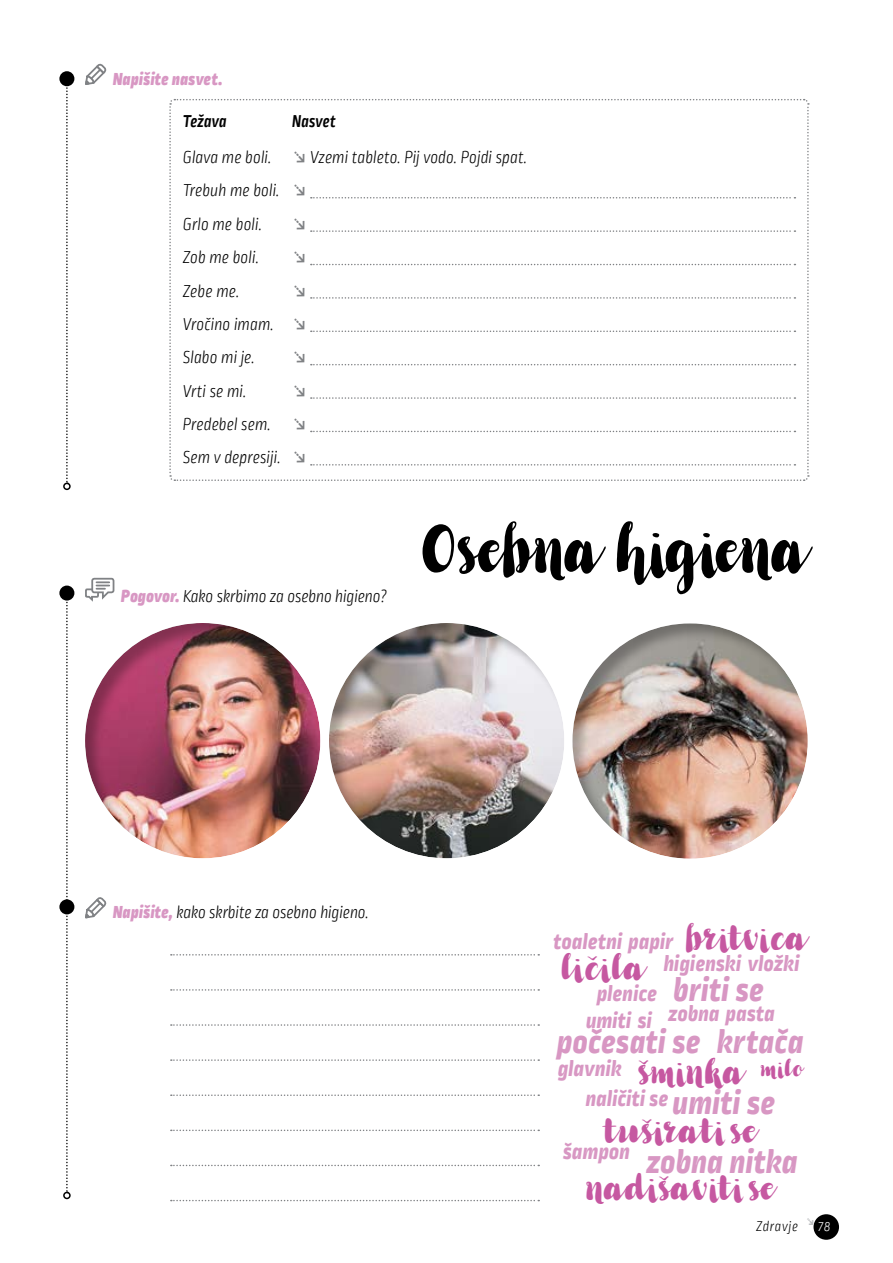
<style>
.page{position:relative;width:893px;height:1263px;background:#fff}
.page>*{position:absolute;margin:0;border:0;box-sizing:border-box;transform-origin:0 0}
.t1{font:66px "Kinfolk Pro Smooth";color:#000;scale:.91 1}
.t2{font:italic 800 34.8px "Ropa Mix PTT";letter-spacing:.01em;color:#d897c3}
.t3{font:34.8px "Kinfolk Pro Smooth";letter-spacing:.01em;color:#c658a1}
.t4{font:italic 800 23.25px/22.8px "Ropa Mix PTT";letter-spacing:.01em;color:#d897c3;text-align:center}
.t5{font:italic 900 18.3px "Ropa Mix PTT";letter-spacing:.02em;color:#d897c3}
.t6{font:italic 300 18.15px/33.5px "Ropa Mix PTT";color:#000;scale:.91 1}
.t7{font:italic 700 18.15px "Ropa Mix PTT";letter-spacing:.005em;color:#000;scale:.91 1}
.t8{font:italic 700 18.15px "Ropa Mix PTT";color:#808285;scale:.91 1}
.t9{font:italic 300 14.85px "Ropa Mix PTT";letter-spacing:.05em;color:#000;scale:.91 1}
.s1{font-weight:700}
.s2{font-weight:700;color:#808285}
.s3{font-weight:900;font-size:18.3px;color:#d897c3}
.s4{font-family:"Kinfolk Pro Smooth";font-weight:400;font-style:normal;font-size:34.8px;color:#c658a1}
.s5{font-size:34.8px}
.s6{font-family:"Kinfolk Pro Smooth";font-weight:400;font-style:normal;color:#c658a1}
.s7{color:#fff}
</style>
<div class="page">
<svg style="left:85px;top:64px;width:22px;height:21px"></svg>
<svg style="left:66px;top:86px;width:2px;height:397px"></svg>
<div style="left:59px;top:71px;width:15px;height:15px;background:#000;border-radius:50%"></div>
<div style="left:63px;top:483px;width:8px;height:7px;border:2px solid #000;border-radius:50%"></div>
<div style="left:59px;top:899px;width:15px;height:15px;background:#000;border-radius:50%"></div>
<div style="left:63px;top:1192px;width:8px;height:7px;border:2px solid #000;border-radius:50%"></div>
<svg style="left:66px;top:600px;width:2px;height:593px"></svg>
<div style="left:59px;top:585px;width:15px;height:15px;background:#000;border-radius:50%"></div>
<div style="left:63px;top:902px;width:8px;height:8px;border:2px solid #000;border-radius:50%"></div>
<svg style="left:169px;top:99px;width:641px;height:382px"></svg>
<svg style="left:85px;top:577px;width:30px;height:25px"></svg>
<svg style="left:171px;top:954px;width:368px;height:1px"></svg>
<svg style="left:171px;top:989px;width:368px;height:2px"></svg>
<svg style="left:171px;top:1024px;width:368px;height:2px"></svg>
<svg style="left:171px;top:1059px;width:368px;height:2px"></svg>
<svg style="left:171px;top:1094px;width:368px;height:2px"></svg>
<svg style="left:171px;top:1129px;width:368px;height:2px"></svg>
<svg style="left:171px;top:1165px;width:368px;height:1px"></svg>
<svg style="left:171px;top:1200px;width:368px;height:1px"></svg>
<svg style="left:85px;top:897px;width:22px;height:22px"></svg>
<div style="left:70px;top:612px;width:263px;height:246px;background:#000;opacity:.3"></div>
<div style="left:315px;top:612px;width:261px;height:246px;background:#000;opacity:.3"></div>
<div style="left:559px;top:613px;width:261px;height:246px;background:#000;opacity:.3"></div>
<div style="left:813px;top:1214px;width:26px;height:26px;background:#000;border-radius:50%"></div>
<p class="t5" style="left:113px;top:68px;width:111px">Napišite nasvet.</p>
<p class="t7" style="left:183px;top:110px;width:50px">Težava</p>
<p class="t6" style="left:183px;top:104px;width:380px;line-height:36.5px;text-indent:109px"><span class="s1">Nasvet<br></span>Glava me boli. <span class="s2">↘</span> Vzemi tableto. Pij vodo. Pojdi spat.</p>
<p class="t6" style="left:183px;top:175px;width:138px">Trebuh me boli. <span class="s2">↘<br></span>Grlo me boli.</p>
<p class="t8" style="left:292px;top:213px;width:18px">↘</p>
<p class="t6" style="left:183px;top:242px;width:85px">Zob me boli.</p>
<p class="t8" style="left:292px;top:247px;width:18px">↘</p>
<p class="t6" style="left:183px;top:275px;width:64px">Zebe me.</p>
<p class="t6" style="left:183px;top:275px;width:138px;text-align:justify;text-indent:109px"><span class="s2">↘ </span>Vročino imam. <span class="s2">↘ </span>Slabo mi je.</p>
<p class="t8" style="left:292px;top:347px;width:18px">↘</p>
<p class="t6" style="left:183px;top:375px;width:71px">Vrti se mi.</p>
<p class="t6" style="left:183px;top:375px;width:138px;text-align:justify;text-indent:109px"><span class="s2">↘ </span>Predebel sem. <span class="s2">↘ </span>Sem v depresiji. <span class="s2">↘</span></p>
<p class="t6" style="left:121px;top:580px;width:294px"><span class="s3">Pogovor.</span> Kako skrbimo za osebno higieno?</p>
<h1 class="t1" style="left:421px;top:507px;width:427px">Osebna higiena</h1>
<p class="t6" style="left:113px;top:897px;width:282px"><span class="s3">Napišite,</span> kako skrbite za osebno higieno.</p>
<p class="t4" style="left:554px;top:931px;width:255px">toaletni papir <span class="s4">britvica ličila</span> higienski vložki</p>
<p class="t4" style="left:586px;top:985px;width:190px;line-height:19.5px">plenice <span class="s5">briti se </span>umiti si zobna pasta</p>
<h2 class="t2" style="left:557px;top:1021px;width:248px">počesati se krtača</h2>
<p class="t4" style="left:558px;top:1055px;width:246px;line-height:30px">glavnik <span class="s4">šminka</span> <span class="s6">milo </span>naličiti se <span class="s5">umiti se</span></p>
<h2 class="t3" style="left:604px;top:1108px;width:155px">tuširati se</h2>
<h2 class="t2" style="left:563px;top:1141px;width:236px"><sup>šampon</sup> zobna nitka</h2>
<h2 class="t3" style="left:585px;top:1165px;width:191px">nadišaviti se</h2>
<p class="t9" style="left:756px;top:1218px;width:83px">Zdravje <sup>↘</sup> <span class="s7">78</span></p>
</div>
